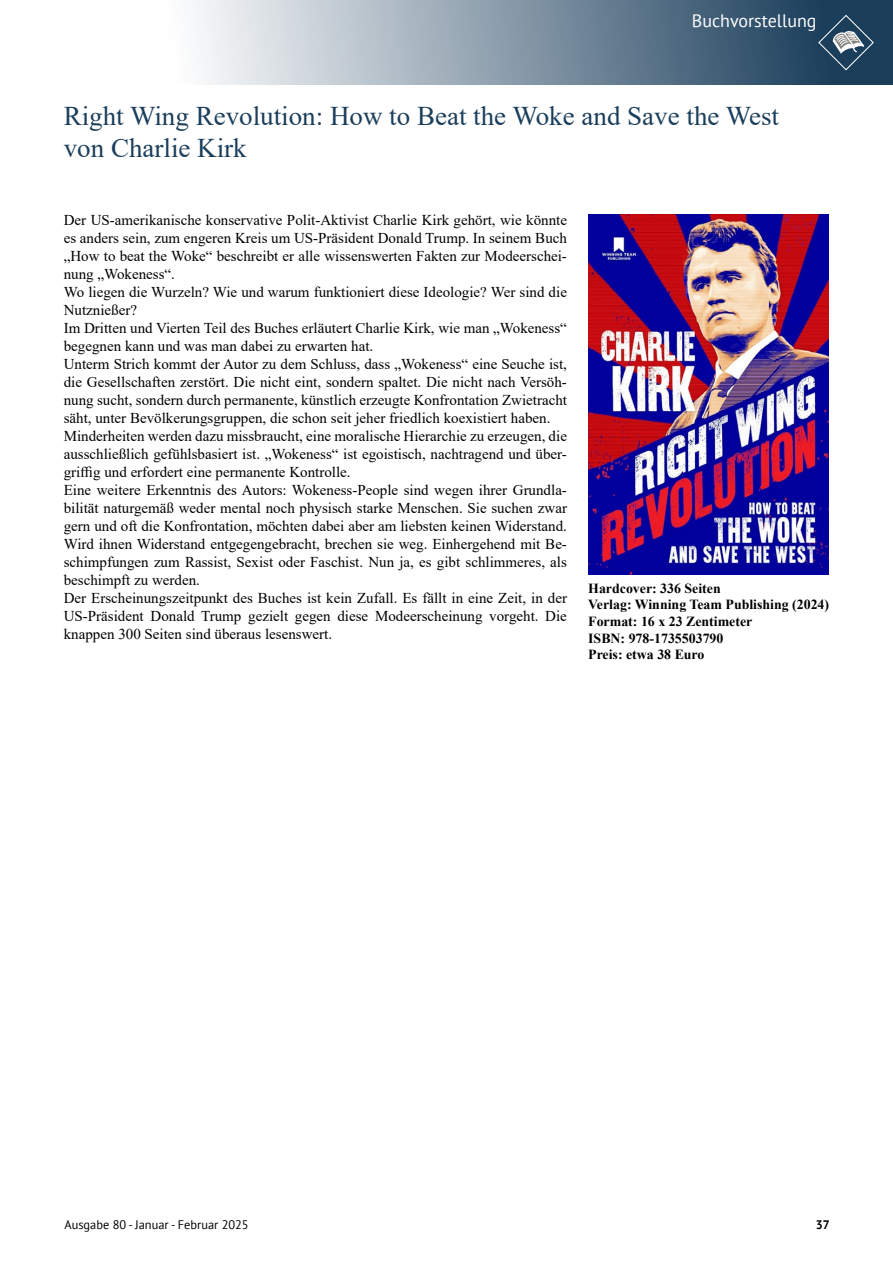
<style>
.page{position:relative;width:893px;height:1263px;background:#fff}
.page>*{position:absolute;margin:0;border:0;box-sizing:border-box;transform-origin:0 0}
.t1{font:27px/32.4px "Times New Roman";color:#1b3e5b}
.t2{font:18px "PT Sans";color:#fff}
.t3{font:15px/18px "Times New Roman";color:#000}
.t4{font:700 13.8px/16.6px "Times New Roman";color:#000}
.t5{font:12.3px "PT Sans";color:#000}
.t6{font:700 12.3px "PT Sans";color:#000}
</style>
<div class="page">
<svg style="left:195px;top:0;width:698px;height:85px;background:#8497a6"></svg>
<svg style="left:817px;top:14px;width:58px;height:57px;background:#3d5a72"></svg>
<img style="left:588px;top:215px;width:241px;height:360px">
<p class="t2" style="left:692px;top:9px;width:126px">Buchvorstellung</p>
<h1 class="t1" style="left:64px;top:99px;width:717px">Right Wing Revolution: How to Beat the Woke and Save the West von Charlie Kirk</h1>
<p class="t3" style="left:64px;top:211px;width:505px">Der US-amerikanische konservative Polit-Aktivist Charlie Kirk gehört, wie könnte es anders sein, zum engeren Kreis um US-Präsident Donald Trump. In seinem Buch „How to beat the Woke“ beschreibt er alle wissenswerten Fakten zur Modeerschei&shy;nung „Wokeness“.<br>Wo liegen die Wurzeln? Wie und warum funktioniert diese Ideologie? Wer sind die Nutznießer?<br>Im Dritten und Vierten Teil des Buches erläutert Charlie Kirk, wie man „Wokeness“ begegnen kann und was man dabei zu erwarten hat.<br>Unterm Strich kommt der Autor zu dem Schluss, dass „Wokeness“ eine Seuche ist, die Gesellschaften zerstört. Die nicht eint, sondern spaltet. Die nicht nach Versöh&shy;nung sucht, sondern durch permanente, künstlich erzeugte Konfrontation Zwietracht säht, unter Bevölkerungsgruppen, die schon seit jeher friedlich koexistiert haben.<br>Minderheiten werden dazu missbraucht, eine moralische Hierarchie zu erzeugen, die ausschließlich gefühlsbasiert ist. „Wokeness“ ist egoistisch, nachtragend und über&shy;griffig und erfordert eine permanente Kontrolle.<br>Eine weitere Erkenntnis des Autors: Wokeness-People sind wegen ihrer Grundla&shy;bilität naturgemäß weder mental noch physisch starke Menschen. Sie suchen zwar gern und oft die Konfrontation, möchten dabei aber am liebsten keinen Widerstand.<br>Wird ihnen Widerstand entgegengebracht, brechen sie weg. Einhergehend mit Be&shy;schimpfungen zum Rassist, Sexist oder Faschist. Nun ja, es gibt schlimmeres, als beschimpft zu werden.<br>Der Erscheinungszeitpunkt des Buches ist kein Zufall. Es fällt in eine Zeit, in der US-Präsident Donald Trump gezielt gegen diese Modeerscheinung vorgeht. Die knappen 300 Seiten sind überaus lesenswert.</p>
<p class="t4" style="left:588px;top:579px;width:242px">Hardcover: 336 Seiten<br>Verlag: Winning Team Publishing (2024)<br>Format: 16 x 23 Zentimeter<br>ISBN: 978-1735503790<br>Preis: etwa 38 Euro</p>
<p class="t5" style="left:64px;top:1217px;width:186px">Ausgabe 80 - Januar - Februar 2025</p>
<p class="t6" style="left:816px;top:1217px;width:16px">37</p>
</div>
